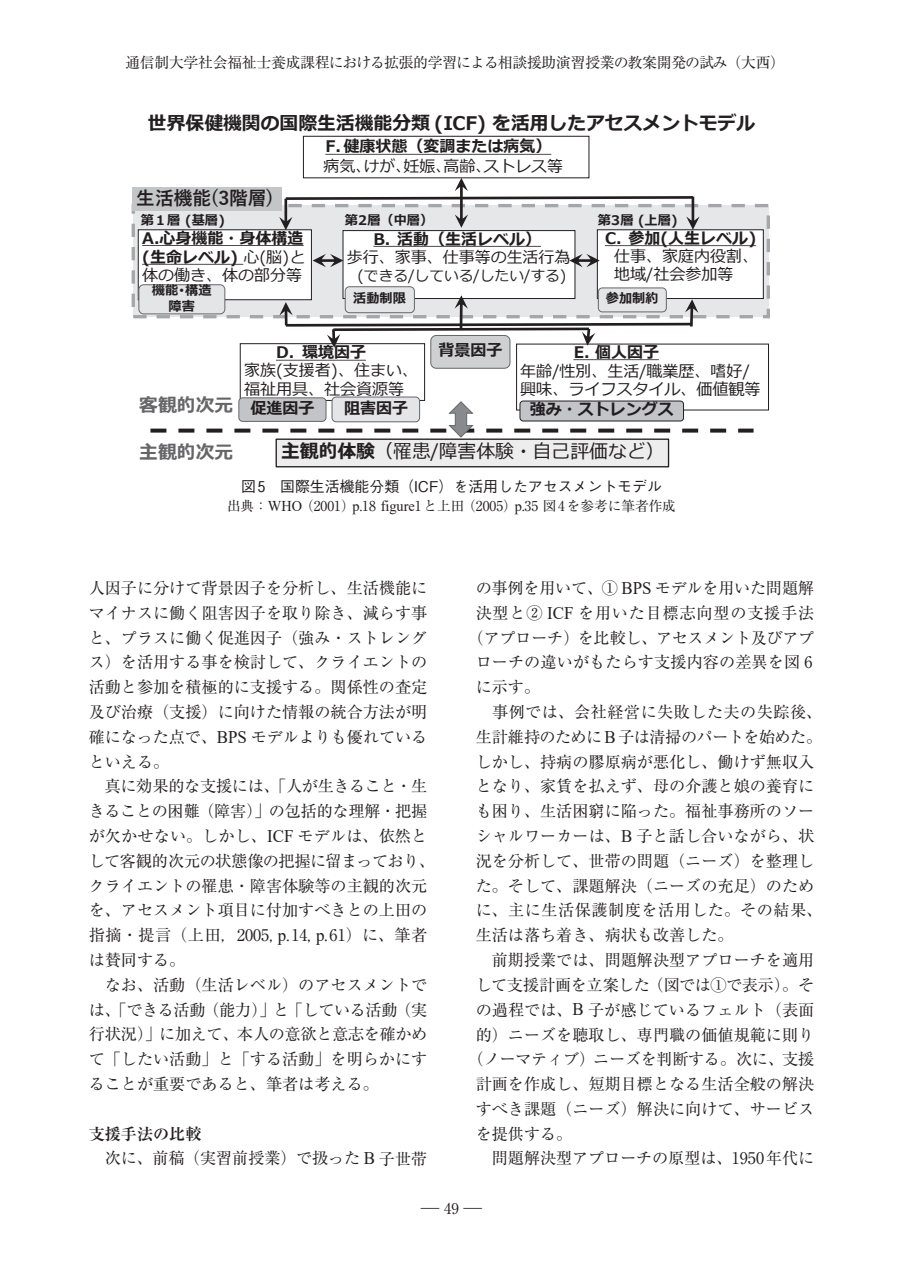
<style>
.page{position:relative;width:903px;height:1275px;background:#fff}
.page>*{position:absolute;margin:0;border:0;box-sizing:border-box;transform-origin:0 0}
.t1{font:700 18.72px "Meiryo";color:#231f20}
.t2{font:18.72px "Meiryo";color:#231f20}
.t3{font:700 18.72px "Meiryo";color:#666669}
.t4{font:700 18.72px "Yu Gothic";color:#231f20}
.t5{font:16.1px/24.8px "Ryumin Pr 6";color:#231f20}
.t6{font:16.1px "Meiryo";letter-spacing:-.01em;color:#231f20}
.t7{font:16.1px "Ryumin Pr 6";letter-spacing:-.02em;color:#231f20}
.t8{font:16.1px "Ryumin Pr 6";letter-spacing:-.04em;color:#231f20}
.t9{font:16.1px "Ryumin Pr 6";letter-spacing:-.03em;color:#231f20}
.t10{font:16.1px "Ryumin Pr 6";letter-spacing:-.025em;color:#231f20}
.t11{font:16.1px "Ryumin Pr 6";letter-spacing:.05em;color:#231f20}
.t12{font:16.1px "Ryumin Pr 6";letter-spacing:.03em;color:#231f20}
.t13{font:16.1px "Ryumin Pr 6";letter-spacing:.035em;color:#231f20}
.t14{font:700 15.92px/18.6px "Meiryo";color:#231f20;text-align:justify}
.t15{font:15.92px/18.4px "Meiryo";color:#231f20}
.t16{font:14.88px "Ryumin Pr 6";letter-spacing:-.02em;color:#231f20}
.t17{font:500 14.88px "Gothic BBB Pr 6";color:#231f20}
.t18{font:300 14.88px "Ryumin Pro";color:#231f20;scale:1.25 1}
.t19{font:14.7px "Meiryo";color:#231f20}
.t20{font:13.65px "Ryumin Pr 6";color:#231f20}
.t21{font:700 13.12px/15.9px "Meiryo";color:#231f20;text-align:center}
.s1{font-weight:400}
.s2{font-weight:700}
.s3{font-family:"Times New Roman";font-size:15.05px}
.s4{font-family:"Times New Roman";font-size:17.68px}
.s5{font-family:"Ryumin Pr 6";font-weight:400}
</style>
<div class="page">
<div style="left:133px;top:206px;width:635px;height:111px;background:#e6e7e9"></div>
<div style="left:132px;top:204px;width:638px;height:114px;border:3px dashed #a5a6aa"></div>
<div style="left:303px;top:136px;width:286px;height:42px;border:1px solid #231f20"></div>
<svg style="left:325px;top:154px;width:226px;height:1px"></svg>
<div style="left:597px;top:230px;width:166px;height:68px;background:#fff"></div>
<div style="left:597px;top:229px;width:167px;height:70px;border:1px solid #231f20"></div>
<svg style="left:605px;top:245px;width:151px;height:1px"></svg>
<div style="left:343px;top:231px;width:232px;height:67px;background:#fff"></div>
<div style="left:342px;top:230px;width:233px;height:69px;border:1px solid #231f20"></div>
<svg style="left:373px;top:246px;width:168px;height:1px"></svg>
<div style="left:138px;top:230px;width:173px;height:70px;background:#fff"></div>
<div style="left:138px;top:229px;width:174px;height:71px;border:1px solid #231f20"></div>
<svg style="left:142px;top:245px;width:162px;height:1px"></svg>
<svg style="left:142px;top:264px;width:101px;height:1px"></svg>
<div style="left:516px;top:344px;width:253px;height:66px;border:1px solid #231f20"></div>
<svg style="left:573px;top:359px;width:86px;height:1px"></svg>
<div style="left:240px;top:343px;width:185px;height:58px;border:1px solid #231f20"></div>
<svg style="left:276px;top:360px;width:90px;height:1px"></svg>
<svg style="left:569px;top:254px;width:31px;height:13px"></svg>
<svg style="left:313px;top:254px;width:30px;height:13px"></svg>
<svg style="left:279px;top:178px;width:420px;height:52px"></svg>
<div style="left:132px;top:188px;width:150px;height:23px;background:#c4c5c7"></div>
<svg style="left:279px;top:295px;width:419px;height:53px"></svg>
<div style="left:139px;top:285px;width:86px;height:29px;background:#e4e5e7;border-radius:5px"></div>
<div style="left:138px;top:284px;width:87px;height:30px;border:1px solid #66676a;border-radius:5px"></div>
<div style="left:345px;top:287px;width:69px;height:26px;background:#e4e5e7;border-radius:4px"></div>
<div style="left:345px;top:286px;width:70px;height:27px;border:1px solid #66676a;border-radius:4px"></div>
<div style="left:598px;top:288px;width:68px;height:24px;background:#e4e5e7;border-radius:4px"></div>
<div style="left:598px;top:287px;width:69px;height:25px;border:1px solid #66676a;border-radius:4px"></div>
<div style="left:239px;top:398px;width:87px;height:23px;background:#c3c4c7;border-radius:4px"></div>
<div style="left:238px;top:397px;width:88px;height:25px;border:1px solid #66676a;border-radius:4px"></div>
<div style="left:332px;top:397px;width:88px;height:25px;background:#e4e5e7;border-radius:4px"></div>
<div style="left:331px;top:397px;width:89px;height:25px;border:1px solid #66676a;border-radius:4px"></div>
<div style="left:431px;top:335px;width:79px;height:33px;background:#cfd0d2;border-radius:5px"></div>
<div style="left:430px;top:335px;width:80px;height:34px;border:1px solid #66676a;border-radius:5px"></div>
<div style="left:276px;top:439px;width:392px;height:28px;background:#ededee"></div>
<div style="left:276px;top:438px;width:393px;height:29px;border:1px solid #231f20"></div>
<svg style="left:150px;top:400px;width:603px;height:38px"></svg>
<div style="left:520px;top:401px;width:163px;height:20px;background:#c3c4c7;border-radius:3px"></div>
<div style="left:519px;top:401px;width:165px;height:20px;border:1px solid #231f20;border-radius:3px"></div>
<p class="t16" style="left:125px;top:50px;width:661px">通信制大学社会福祉士養成課程における拡張的学習による相談援助演習授業の教案開発の試み（大西）</p>
<p class="t1" style="left:148px;top:110px;width:609px">世界保健機関の国際生活機能分類 (ICF) を活用したアセスメントモデル</p>
<p class="t4" style="left:136px;top:187px;width:139px">生活機能(3階層)</p>
<p class="t14" style="left:325px;top:138px;width:228px">F.健康状態（変調または病気）</p>
<p class="t15" style="left:323px;top:158px;width:241px">病気､けが､妊娠､高齢､ストレス等</p>
<p class="t21" style="left:141px;top:212px;width:86px">第１層 (基層)</p>
<p class="t21" style="left:345px;top:213px;width:90px">第2層（中層）</p>
<p class="t21" style="left:598px;top:213px;width:81px">第3層 (上層)</p>
<p class="t14" style="left:605px;top:229px;width:153px">C. 参加(人生レベル)</p>
<p class="t15" style="left:614px;top:248px;width:146px">仕事、家庭内役割、地域/社会参加等</p>
<p class="t14" style="left:142px;top:229px;width:165px">A.心身機能・身体構造(生命レベル) <span class="s1">心(脳)と体の働き、体の部分等</span></p>
<p class="t14" style="left:373px;top:230px;width:169px">B. 活動（生活レベル）</p>
<p class="t15" style="left:347px;top:249px;width:225px">歩行、家事、仕事等の生活行為</p>
<p class="t19" style="left:357px;top:266px;width:210px">(できる/している/したい/する)</p>
<p class="t21" style="left:152px;top:283px;width:61px">機能･構造障害</p>
<p class="t21" style="left:353px;top:291px;width:54px">活動制限</p>
<p class="t21" style="left:606px;top:291px;width:54px">参加制約</p>
<p class="t14" style="left:438px;top:342px;width:65px">背景因子</p>
<p class="t14" style="left:574px;top:344px;width:87px">E. 個人因子</p>
<p class="t15" style="left:520px;top:363px;width:231px">年齢/性別、生活/職業歴、嗜好/</p>
<p class="t6" style="left:520px;top:378px;width:242px">興味、ライフスタイル、価値観等</p>
<p class="t14" style="left:276px;top:344px;width:91px">D. 環境因子</p>
<p class="t15" style="left:244px;top:362px;width:175px">家族(支援者)、住まい、</p>
<p class="t6" style="left:244px;top:378px;width:162px">福祉用具、社会資源等</p>
<p class="t3" style="left:139px;top:392px;width:95px">客観的次元</p>
<p class="t3" style="left:139px;top:439px;width:95px">主観的次元</p>
<p class="t2" style="left:281px;top:438px;width:385px"><span class="s2">主観的体験</span>（罹患/障害体験・自己評価など）</p>
<p class="t14" style="left:251px;top:400px;width:65px">促進因子</p>
<p class="t14" style="left:344px;top:399px;width:65px">阻害因子</p>
<p class="t14" style="left:530px;top:401px;width:145px">強み・ストレングス</p>
<p class="t17" style="left:241px;top:474px;width:422px">図 5　国際生活機能分類（ICF）を活用したアセスメントモデル</p>
<p class="t20" style="left:227px;top:495px;width:450px">出典：<span class="s3">WHO</span> （2001）<span class="s3">p</span>.18 <span class="s3">figure</span>1と上田（2005）<span class="s3">p</span>.35 図4を参考に筆者作成</p>
<p class="t5" style="left:89px;top:575px;width:348px">人因子に分けて背景因子を分析し、生活機能にマイナスに働く阻害因子を取り除き、減らす事と、プラスに働く促進因子（強み・ストレングス）を活用する事を検討して、クライエントの活動と参加を積極的に支援する。関係性の査定及び治療（支援）に向けた情報の統合方法が明確になった点で、<span class="s4">BPS</span> モデルよりも優れているといえる。<br>　真に効果的な支援には、「人が生きること・生きることの困難（障害）」の包括的な理解・把握が欠かせない。しかし、<span class="s4">ICF</span> モデルは、依然として客観的次元の状態像の把握に留まっており、クライエントの罹患・障害体験等の主観的次元を、アセスメント項目に付加すべきとの上田の指摘・提言（上田，2005, <span class="s4">p</span>.14, <span class="s4">p</span>.61）に、筆者は賛同する。<br>　なお、活動（生活レベル）のアセスメントでは、「できる活動（能力）」と「している活動（実行状況）」に加えて、本人の意欲と意志を確かめて「したい活動」と「する活動」を明らかにすることが重要であると、筆者は考える。</p>
<p class="t5" style="left:89px;top:1120px;width:340px"><span class="s2">支援手法の比較<br></span>　次に、前稿（実習前授業）で扱った <span class="s4">B</span> 子世帯</p>
<p class="t5" style="left:476px;top:575px;width:340px">の事例を用いて、① <span class="s4">BPS</span> モデルを用いた問題解</p>
<p class="t11" style="left:476px;top:600px;width:340px">決型と② <span class="s4">ICF</span> を用いた目標志向型の支援手法</p>
<p class="t7" style="left:468px;top:625px;width:348px">（アプローチ）を比較し、アセスメント及びアプ</p>
<p class="t5" style="left:476px;top:649px;width:338px">ローチの違いがもたらす支援内容の差異を図 6</p>
<p class="t5" style="left:476px;top:674px;width:66px">に示す。</p>
<p class="t12" style="left:476px;top:699px;width:348px">　事例では、会社経営に失敗した夫の失踪後、</p>
<p class="t8" style="left:476px;top:724px;width:348px">生計維持のために <span class="s4">B</span> 子は清掃のパートを始めた。</p>
<p class="t5" style="left:476px;top:748px;width:340px">しかし、持病の膠原病が悪化し、働けず無収入</p>
<p class="t5" style="left:476px;top:773px;width:340px">となり、家賃を払えず、母の介護と娘の養育に</p>
<p class="t5" style="left:476px;top:798px;width:340px">も困り、生活困窮に陥った。福祉事務所のソー</p>
<p class="t5" style="left:476px;top:823px;width:340px">シャルワーカーは、<span class="s4">B</span> 子と話し合いながら、状</p>
<p class="t5" style="left:476px;top:847px;width:340px">況を分析して、世帯の問題（ニーズ）を整理し</p>
<p class="t5" style="left:476px;top:872px;width:340px">た。そして、課題解決（ニーズの充足）のため</p>
<p class="t13" style="left:476px;top:898px;width:348px">に、主に生活保護制度を活用した。その結果、</p>
<p class="t5" style="left:476px;top:922px;width:259px">生活は落ち着き、病状も改善した。</p>
<p class="t5" style="left:476px;top:947px;width:340px">　前期授業では、問題解決型アプローチを適用</p>
<p class="t9" style="left:476px;top:972px;width:340px">して支援計画を立案した（図では①で表示）。そ</p>
<p class="t5" style="left:476px;top:996px;width:340px">の過程では、<span class="s4">B</span> 子が感じているフェルト（表面</p>
<p class="t5" style="left:476px;top:1021px;width:340px">的）ニーズを聴取し、専門職の価値規範に則り</p>
<p class="t10" style="left:468px;top:1047px;width:348px">（ノーマティブ）ニーズを判断する。次に、支援</p>
<p class="t5" style="left:476px;top:1071px;width:340px">計画を作成し、短期目標となる生活全般の解決</p>
<p class="t5" style="left:476px;top:1095px;width:340px">すべき課題（ニーズ）解決に向けて、サービス</p>
<p class="t5" style="left:476px;top:1120px;width:98px">を提供する。</p>
<p class="t5" style="left:476px;top:1145px;width:340px">　問題解決型アプローチの原型は、1950年代に</p>
<p class="t18" style="left:421px;top:1197px;width:51px">―<span class="s5">49</span>―</p>
</div>
